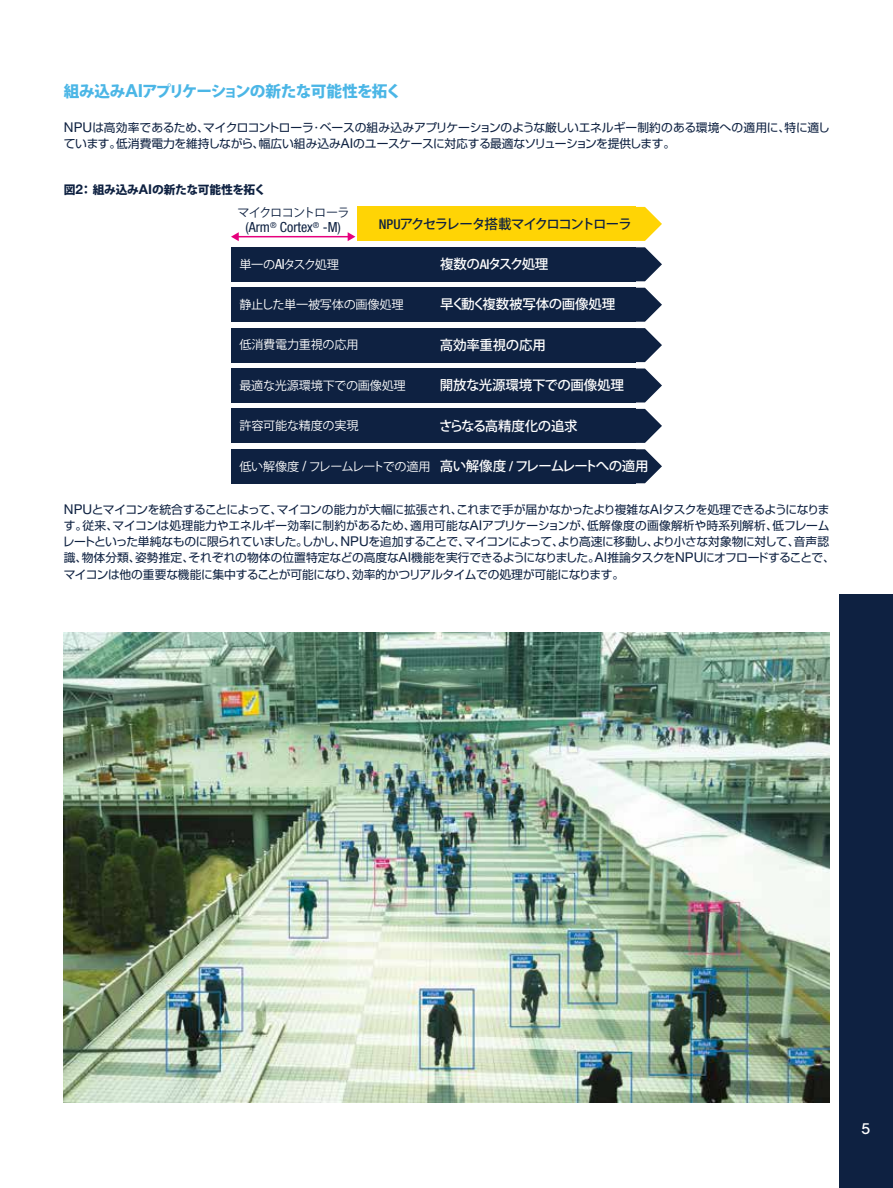
<style>
.page{position:relative;width:893px;height:1188px;background:#fff}
.page>*{position:absolute;margin:0;border:0;box-sizing:border-box;transform-origin:0 0}
.t1{font:800 15.6px "Koz Go Pro";letter-spacing:-.05em;color:#4bb6e6}
.t2{font:500 15px "Lubalin Graph Std";color:#fff}
.t3{font:condensed 13.95px "Helvetica Neue LT Std";color:#0e2141}
.t4{font:500 13.5px "Koz Go Pr 6 N";letter-spacing:-.02em;color:#fff}
.t5{font:500 13.5px "Koz Go Pr 6 N";letter-spacing:-.1em;color:#0e2141}
.t6{font:500 13.5px "Koz Go Pr 6 N";letter-spacing:-.085em;color:#fff}
.t7{font:12.15px "Koz Go Pro";letter-spacing:-.025em;color:#fff}
.t8{font:12.15px "Koz Go Pro";letter-spacing:-.075em;color:#fff}
.t9{font:12.15px "Koz Go Pro";letter-spacing:-.07em;color:#0e2141}
.t10{font:11.7px/16.2px "Shin Go Pro";letter-spacing:-.025em;color:#0e2141}
.t11{font:800 11.7px "Koz Go Pro";letter-spacing:-.02em;color:#0e2141}
.s1{font-family:"Helvetica Neue LT Std";font-weight:700;font-size:18px}
.s2{font-family:"Helvetica Neue LT Std";font-size:13.5px}
.s3{font-family:"Helvetica Neue LT Std";font-weight:700;font-size:13.5px}
.s4{font-family:"Helvetica Neue LT Std";font-stretch:condensed;font-size:13.95px}
.s5{font-family:"Helvetica Neue LT Std";font-stretch:condensed}
.s6{font-family:"Koz Go Pr 6 N";font-weight:500;font-size:13.5px}
.s7{font-family:"Helvetica Neue LT Std";font-weight:500;font-stretch:condensed;font-size:13.5px}
</style>
<div class="page">
<div style="left:839px;top:594px;width:54px;height:594px;background:#0e2141"></div>
<div style="left:231px;top:247px;width:405px;height:34px;background:#0e2141"></div>
<svg style="left:636px;top:247px;width:26px;height:34px"></svg>
<hr style="left:237px;top:236px;width:112px;height:1px;background:#e6007d">
<svg style="left:231px;top:232px;width:8px;height:9px"></svg>
<svg style="left:348px;top:232px;width:7px;height:9px"></svg>
<div style="left:358px;top:207px;width:278px;height:34px;background:#ffd405"></div>
<svg style="left:636px;top:207px;width:26px;height:34px"></svg>
<div style="left:231px;top:288px;width:405px;height:34px;background:#0e2141"></div>
<svg style="left:636px;top:288px;width:26px;height:34px"></svg>
<div style="left:231px;top:328px;width:405px;height:34px;background:#0e2141"></div>
<svg style="left:636px;top:328px;width:26px;height:34px"></svg>
<div style="left:231px;top:368px;width:405px;height:35px;background:#0e2141"></div>
<svg style="left:636px;top:368px;width:26px;height:35px"></svg>
<div style="left:231px;top:409px;width:405px;height:34px;background:#0e2141"></div>
<svg style="left:636px;top:409px;width:26px;height:34px"></svg>
<div style="left:231px;top:449px;width:405px;height:34px;background:#0e2141"></div>
<svg style="left:636px;top:449px;width:26px;height:34px"></svg>
<img style="left:64px;top:633px;width:765px;height:470px">
<h1 class="t1" style="left:64px;top:81px;width:339px">組み込み<span class="s1">AI</span>アプリケーションの新たな可能性を拓く</h1>
<p class="t10" style="left:64px;top:118px;width:768px"><span class="s2">NPU</span>は高効率であるため、マイクロコントローラ･ベースの組み込みアプリケーションのような厳しいエネルギー制約のある環境への適用に、特に適しています。低消費電力を維持しながら、幅広い組み込み<span class="s2">AI</span>のユースケースに対応する最適なソリューションを提供します。</p>
<p class="t11" style="left:64px;top:182px;width:203px">図<span class="s3">2</span>：組み込み<span class="s3">AI</span>の新たな可能性を拓く</p>
<p class="t9" style="left:237px;top:205px;width:114px">マイクロコントローラ</p>
<p class="t3" style="left:245px;top:219px;width:97px">(Arm<sup>®</sup> Cortex<sup>®</sup> -M)</p>
<p class="t8" style="left:239px;top:256px;width:101px">単一の<span class="s4">AI</span>タスク処理</p>
<p class="t5" style="left:379px;top:216px;width:255px"><span class="s5">NPU</span>アクセラレータ搭載マイクロコントローラ</p>
<p class="t6" style="left:440px;top:257px;width:110px">複数の<span class="s5">AI</span>タスク処理</p>
<p class="t7" style="left:239px;top:297px;width:166px">静止した単一被写体の画像処理</p>
<p class="t4" style="left:440px;top:297px;width:177px">早く動く複数被写体の画像処理</p>
<p class="t7" style="left:239px;top:337px;width:121px">低消費電力重視の応用</p>
<p class="t4" style="left:440px;top:337px;width:107px">高効率重視の応用</p>
<p class="t7" style="left:239px;top:378px;width:168px">最適な光源環境下での画像処理</p>
<p class="t4" style="left:440px;top:378px;width:186px">開放な光源環境下での画像処理</p>
<p class="t7" style="left:239px;top:418px;width:121px">許容可能な精度の実現</p>
<p class="t4" style="left:439px;top:418px;width:140px">さらなる高精度化の追求</p>
<p class="t7" style="left:239px;top:458px;width:411px">低い解像度 <span class="s4">/</span> フレームレートでの適用 <span class="s6">高い解像度</span> <span class="s7">/</span> <span class="s6">フレームレートへの適用</span></p>
<p class="t10" style="left:63px;top:500px;width:773px"><span class="s2">NPU</span>とマイコンを統合することによって、マイコンの能力が大幅に拡張され、これまで手が届かなかったより複雑な<span class="s2">AI</span>タスクを処理できるようになります。従来、マイコンは処理能力やエネルギー効率に制約があるため、適用可能な<span class="s2">AI</span>アプリケーションが、低解像度の画像解析や時系列解析、低フレームレートといった単純なものに限られていました。しかし、<span class="s2">NPU</span>を追加することで、マイコンによって、より高速に移動し、より小さな対象物に対して、音声認識、物体分類、姿勢推定、それぞれの物体の位置特定などの高度な<span class="s2">AI</span>機能を実行できるようになりました。<span class="s2">AI</span>推論タスクを<span class="s2">NPU</span>にオフロードすることで、マイコンは他の重要な機能に集中することが可能になり、効率的かつリアルタイムでの処理が可能になります。</p>
<p class="t2" style="left:861px;top:1119px;width:10px">5</p>
</div>
